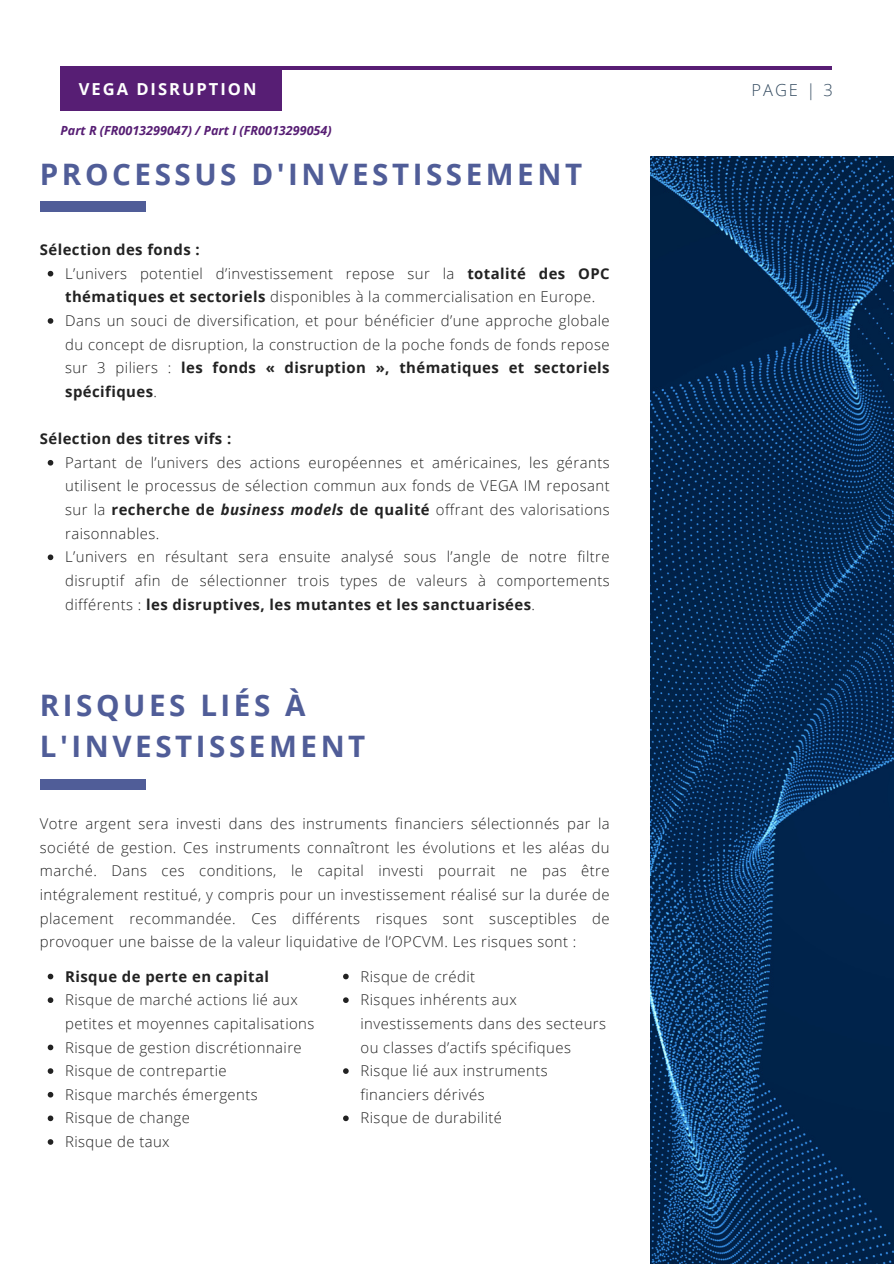
<style>
.page{position:relative;width:894px;height:1264px;background:#fff}
.page>*{position:absolute;margin:0;border:0;box-sizing:border-box;transform-origin:0 0}
.t1{font:700 29.55px/40.5px "Open Sans";letter-spacing:.12em;color:#505d98}
.t2{font:700 16.5px "Open Sans";letter-spacing:.12em;color:#fff}
.t3{font:300 16.5px "Open Sans";color:#364d62}
.t4{font:300 14.85px/23.7px "Open Sans";letter-spacing:.03em;color:#222;text-align:justify}
.t5{font:700 14.85px "Open Sans";letter-spacing:.03em;color:#222}
.t6{font:italic 700 12.6px "Open Sans";color:#571e74}
.s1{font-weight:700}
.s2{font-weight:700;font-style:italic}
</style>
<div class="page">
<hr style="left:61px;top:66px;width:770px;height:4px;background:#581d74">
<img style="left:650px;top:157px;width:243px;height:1106px">
<div style="left:40px;top:201px;width:106px;height:10px;background:#505d98"></div>
<div style="left:40px;top:779px;width:106px;height:10px;background:#505d98"></div>
<div style="left:61px;top:66px;width:221px;height:44px;background:#571e74"></div>
<svg style="left:48px;top:973px;width:5px;height:6px"></svg>
<svg style="left:48px;top:997px;width:5px;height:5px"></svg>
<svg style="left:48px;top:1044px;width:5px;height:6px"></svg>
<svg style="left:48px;top:1068px;width:5px;height:5px"></svg>
<svg style="left:48px;top:1091px;width:5px;height:6px"></svg>
<svg style="left:48px;top:1115px;width:5px;height:6px"></svg>
<svg style="left:48px;top:1139px;width:5px;height:5px"></svg>
<svg style="left:343px;top:973px;width:5px;height:6px"></svg>
<svg style="left:343px;top:997px;width:5px;height:5px"></svg>
<svg style="left:343px;top:1068px;width:5px;height:5px"></svg>
<svg style="left:343px;top:1115px;width:5px;height:6px"></svg>
<svg style="left:48px;top:271px;width:5px;height:5px"></svg>
<svg style="left:48px;top:318px;width:5px;height:6px"></svg>
<svg style="left:48px;top:460px;width:5px;height:5px"></svg>
<svg style="left:48px;top:554px;width:5px;height:6px"></svg>
<p class="t2" style="left:79px;top:77px;width:179px">VEGA DISRUPTION</p>
<h5 class="t6" style="left:61px;top:121px;width:272px">Part R (FR0013299047) / Part I (FR0013299054)</h5>
<p class="t1" style="left:40px;top:153px;width:543px">PROCESSUS D'INVESTISSEMENT</p>
<p class="t5" style="left:40px;top:239px;width:161px">Sélection des fonds :</p>
<p class="t4" style="left:65px;top:261px;width:546px">L’univers potentiel d’investissement repose sur la <span class="s1">totalité des OPC thématiques et sectoriels</span> disponibles à la commercialisation en Europe.</p>
<p class="t4" style="left:65px;top:308px;width:546px">Dans un souci de diversification, et pour bénéficier d’une approche globale du concept de disruption, la construction de la poche fonds de fonds repose sur 3 piliers : <span class="s1">les fonds « disruption », thématiques et sectoriels spécifiques</span>.</p>
<p class="t5" style="left:40px;top:428px;width:193px">Sélection des titres vifs :</p>
<p class="t4" style="left:65px;top:450px;width:546px">Partant de l’univers des actions européennes et américaines, les gérants utilisent le processus de sélection commun aux fonds de VEGA IM reposant sur la <span class="s1">recherche de</span> <span class="s2">business models</span> <span class="s1">de qualité</span> offrant des valorisations raisonnables.</p>
<p class="t4" style="left:65px;top:544px;width:546px">L’univers en résultant sera ensuite analysé sous l’angle de notre filtre disruptif afin de sélectionner trois types de valeurs à comportements différents : <span class="s1">les disruptives, les mutantes et les sanctuarisées</span>.</p>
<h2 class="t1" style="left:40px;top:684px;width:327px">RISQUES LIÉS À<br>L'INVESTISSEMENT</h2>
<h3 class="t4" style="left:40px;top:811px;width:571px">Votre argent sera investi dans des instruments financiers sélectionnés par la société de gestion. Ces instruments connaîtront les évolutions et les aléas du marché. Dans ces conditions, le capital investi pourrait ne pas être intégralement restitué, y compris pour un investissement réalisé sur la durée de placement recommandée. Ces différents risques sont susceptibles de provoquer une baisse de la valeur liquidative de l’OPCVM. Les risques sont :</h3>
<p class="t5" style="left:65px;top:965px;width:205px">Risque de perte en capital</p>
<h1 class="t4" style="left:65px;top:987px;width:251px">Risque de marché actions lié aux petites et moyennes capitalisations</h1>
<p class="t4" style="left:65px;top:1034px;width:238px">Risque de gestion discrétionnaire</p>
<h4 class="t4" style="left:65px;top:1058px;width:163px">Risque de contrepartie</h4>
<p class="t4" style="left:65px;top:1082px;width:194px">Risque marchés émergents</p>
<p class="t4" style="left:65px;top:1105px;width:126px">Risque de change</p>
<h4 class="t4" style="left:65px;top:1129px;width:106px">Risque de taux</h4>
<p class="t4" style="left:360px;top:964px;width:116px">Risque de crédit</p>
<p class="t4" style="left:360px;top:987px;width:247px;text-align:left">Risques inhérents aux investissements dans des secteurs ou classes d’actifs spécifiques</p>
<h1 class="t4" style="left:360px;top:1058px;width:189px">Risque lié aux instruments financiers dérivés</h1>
<p class="t4" style="left:360px;top:1105px;width:143px">Risque de durabilité</p>
<p class="t3" style="left:751px;top:79px;width:83px">PAGE | 3</p>
</div>
